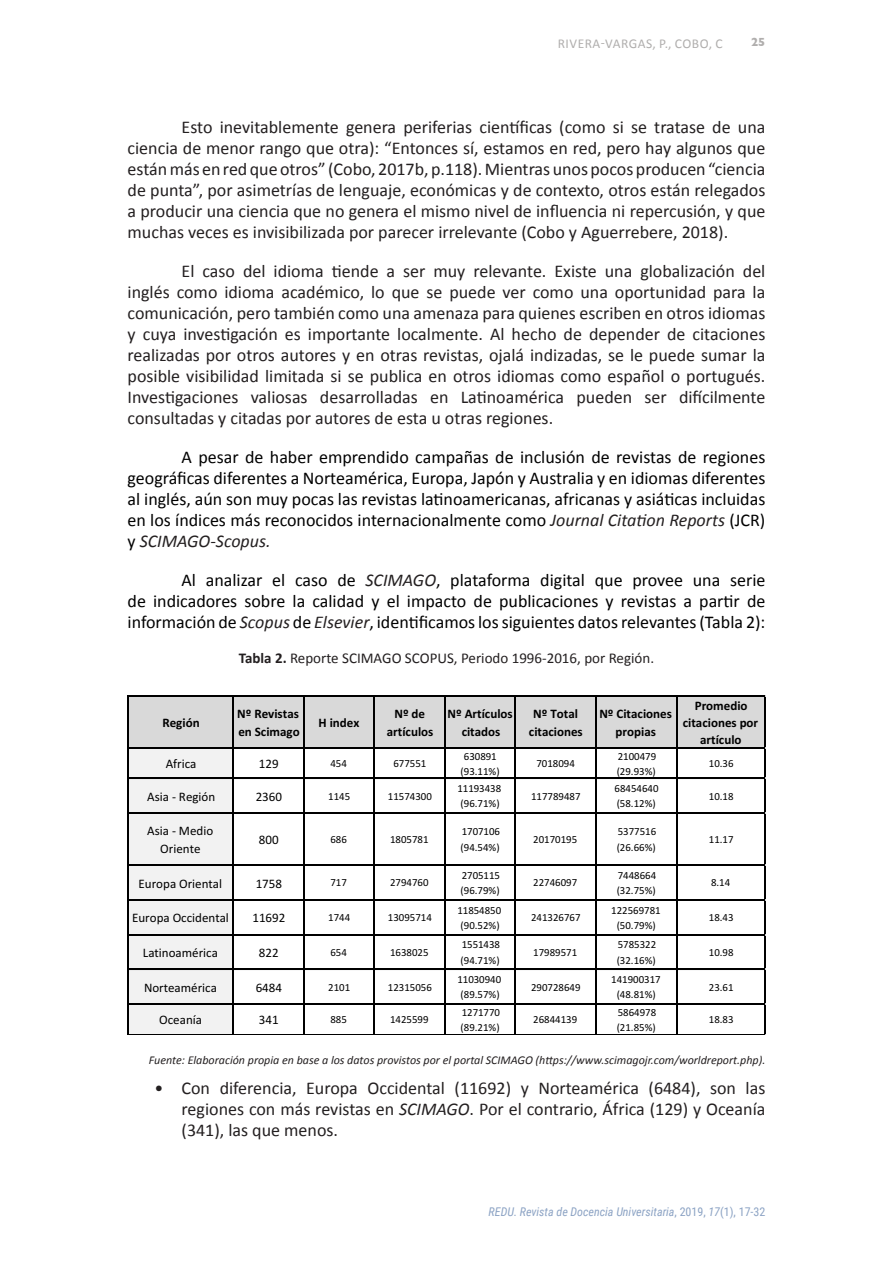
<style>
.page{position:relative;width:893px;height:1263px;background:#fff}
.page>*{position:absolute;margin:0;border:0;box-sizing:border-box;transform-origin:0 0}
.REDU_TXTGRAL{font:18px/21px "Calibri";color:#231f20;text-align:justify}
.REDU_TXTGRAL-2{font:18px/21px "Calibri";color:#000;text-align:justify}
.REDU_TIT_TABLA{font:15px "Calibri";color:#231f20}
.t1{font:13.5px "Calibri";letter-spacing:.04em;color:#b0aead}
.t2{font:700 13.05px/17.4px "Calibri";color:#000;text-align:center}
.t3{font:13.05px/17.4px "Calibri";color:#000;text-align:center}
.REDU_FUENTE_TABLA{font:italic 12px "Calibri";color:#231f20}
.t4{font:italic 12px "Roboto Condensed";color:#8ca3c4}
.t5{font:700 12px "Gill Sans";color:#b0aead}
.t6{font:10.8px/15.1px "Calibri";color:#000}
.s1{font-style:italic;color:#231f20}
.s2{font-weight:700}
.s3{font-style:italic}
.s4{font-style:normal}
</style>
<div class="page">
<div style="left:128px;top:695px;width:637px;height:54px;background:#d9d9d9"></div>
<div style="left:128px;top:747px;width:106px;height:288px;background:#f2f2f2"></div>
<hr style="left:129px;top:695px;width:636px;height:1px;background:#000">
<hr style="left:129px;top:747px;width:636px;height:2px;background:#000">
<hr style="left:129px;top:778px;width:636px;height:1px;background:#000">
<hr style="left:129px;top:813px;width:636px;height:1px;background:#000">
<hr style="left:129px;top:865px;width:636px;height:1px;background:#000">
<hr style="left:129px;top:899px;width:636px;height:1px;background:#000">
<hr style="left:129px;top:934px;width:636px;height:1px;background:#000">
<hr style="left:129px;top:969px;width:636px;height:1px;background:#000">
<hr style="left:129px;top:1004px;width:636px;height:1px;background:#000">
<hr style="left:128px;top:695px;width:1px;height:340px;background:#000">
<hr style="left:233px;top:695px;width:1px;height:340px;background:#000">
<hr style="left:303px;top:696px;width:1px;height:339px;background:#000">
<hr style="left:374px;top:696px;width:1px;height:339px;background:#000">
<hr style="left:444px;top:696px;width:1px;height:339px;background:#000">
<hr style="left:515px;top:696px;width:1px;height:339px;background:#000">
<hr style="left:595px;top:696px;width:1px;height:339px;background:#000">
<hr style="left:676px;top:696px;width:1px;height:339px;background:#000">
<hr style="left:129px;top:1034px;width:636px;height:1px;background:#000">
<hr style="left:764px;top:695px;width:1px;height:340px;background:#000">
<p class="t1" style="left:558px;top:35px;width:166px">RIVERA-VARGAS, P., COBO, C</p>
<p class="t5" style="left:751px;top:32px;width:16px">25</p>
<p class="REDU_TXTGRAL" style="left:128px;top:116px;width:639px;text-indent:54px">Esto inevitablemente genera periferias científicas (como si se tratase de una ciencia de menor rango que otra): “Entonces sí, estamos en red, pero hay algunos que están más en red que otros” (Cobo, 2017b, p.118). Mientras unos pocos producen “ciencia de punta”, por asimetrías de lenguaje, económicas y de contexto, otros están relegados a producir una ciencia que no genera el mismo nivel de influencia ni repercusión, y que muchas veces es invisibilizada por parecer irrelevante (Cobo y Aguerrebere, 2018).</p>
<p class="REDU_TXTGRAL" style="left:128px;top:260px;width:639px;text-indent:54px">El caso del idioma tiende a ser muy relevante. Existe una globalización del inglés como idioma académico, lo que se puede ver como una oportunidad para la comunicación, pero también como una amenaza para quienes escriben en otros idiomas y cuya investigación es importante localmente. Al hecho de depender de citaciones realizadas por otros autores y en otras revistas, ojalá indizadas, se le puede sumar la posible visibilidad limitada si se publica en otros idiomas como español o portugués.<br>Investigaciones valiosas desarrolladas en Latinoamérica pueden ser difícilmente consultadas y citadas por autores de esta u otras regiones.</p>
<p class="REDU_TXTGRAL-2" style="left:128px;top:446px;width:639px;text-indent:54px">A pesar de haber emprendido campañas de inclusión de revistas de regiones geográficas diferentes a Norteamérica, Europa, Japón y Australia y en idiomas diferentes al inglés, aún son muy pocas las revistas latinoamericanas, africanas y asiáticas incluidas en los índices más reconocidos internacionalmente como <span class="s1">Journal Citation Reports</span> (JCR) y <span class="s1">SCIMAGO-Scopus.</span></p>
<p class="REDU_TXTGRAL-2" style="left:128px;top:569px;width:639px;text-indent:54px">Al analizar el caso de <span class="s1">SCIMAGO</span>, plataforma digital que provee una serie de indicadores sobre la calidad y el impacto de publicaciones y revistas a partir de información de <span class="s1">Scopus</span> de <span class="s1">Elsevier</span>, identificamos los siguientes datos relevantes (Tabla 2):</p>
<p class="REDU_TIT_TABLA" style="left:239px;top:649px;width:417px"><span class="s2">Tabla 2.</span> Reporte SCIMAGO SCOPUS, Periodo 1996-2016, por Región.</p>
<p class="t2" style="left:162px;top:713px;width:39px">Región</p>
<p class="t2" style="left:237px;top:705px;width:64px;text-align:left">Nº Revistas en Scimago</p>
<p class="t2" style="left:319px;top:713px;width:42px">H index</p>
<p class="t2" style="left:387px;top:705px;width:48px">Nº de artículos</p>
<p class="t2" style="left:448px;top:705px;width:67px">Nº Artículos citados</p>
<p class="t2" style="left:529px;top:705px;width:55px">Nº Total citaciones</p>
<p class="t2" style="left:599px;top:705px;width:74px">Nº Citaciones propias</p>
<p class="t2" style="left:683px;top:696px;width:77px">Promedio citaciones por artículo</p>
<p class="t3" style="left:166px;top:755px;width:32px">Africa</p>
<p class="t3" style="left:259px;top:755px;width:21px">129</p>
<p class="t6" style="left:330px;top:756px;width:18px">454</p>
<p class="t6" style="left:393px;top:756px;width:34px">677551</p>
<p class="t6" style="left:461px;top:748px;width:41px;text-align:center">630891 (93.11%)</p>
<p class="t6" style="left:536px;top:756px;width:40px">7018094</p>
<p class="t6" style="left:617px;top:748px;width:41px">2100479 (29.93%)</p>
<p class="t6" style="left:709px;top:756px;width:26px">10.36</p>
<p class="t3" style="left:147px;top:787px;width:70px">Asia - Región</p>
<p class="t3" style="left:256px;top:787px;width:28px">2360</p>
<p class="t6" style="left:328px;top:788px;width:23px">1145</p>
<p class="t6" style="left:388px;top:788px;width:45px">11574300</p>
<p class="t6" style="left:457px;top:780px;width:45px;text-align:center">11193438 (96.71%)</p>
<p class="t6" style="left:531px;top:788px;width:51px">117789487</p>
<p class="t6" style="left:614px;top:780px;width:45px">68454640 (58.12%)</p>
<p class="t6" style="left:709px;top:788px;width:26px">10.18</p>
<p class="t3" style="left:147px;top:822px;width:67px">Asia - Medio<br>Oriente</p>
<p class="t3" style="left:259px;top:831px;width:21px">800</p>
<p class="t6" style="left:330px;top:831px;width:18px">686</p>
<p class="t6" style="left:390px;top:831px;width:40px">1805781</p>
<p class="t6" style="left:461px;top:824px;width:41px">1707106 (94.54%)</p>
<p class="t6" style="left:533px;top:831px;width:45px">20170195</p>
<p class="t6" style="left:617px;top:824px;width:41px">5377516 (26.66%)</p>
<p class="t6" style="left:709px;top:831px;width:26px">11.17</p>
<p class="t3" style="left:139px;top:874px;width:85px">Europa Oriental</p>
<p class="t3" style="left:256px;top:874px;width:28px">1758</p>
<p class="t6" style="left:330px;top:875px;width:18px">717</p>
<p class="t6" style="left:390px;top:875px;width:40px">2794760</p>
<p class="t6" style="left:461px;top:867px;width:41px">2705115 (96.79%)</p>
<p class="t6" style="left:533px;top:875px;width:45px">22746097</p>
<p class="t6" style="left:617px;top:867px;width:41px">7448664 (32.75%)</p>
<p class="t6" style="left:711px;top:875px;width:21px">8.14</p>
<p class="t3" style="left:132px;top:909px;width:98px">Europa Occidental</p>
<p class="t3" style="left:252px;top:909px;width:34px">11692</p>
<p class="t6" style="left:328px;top:910px;width:23px">1744</p>
<p class="t6" style="left:388px;top:910px;width:45px">13095714</p>
<p class="t6" style="left:457px;top:902px;width:45px;text-align:center">11854850 (90.52%)</p>
<p class="t6" style="left:531px;top:910px;width:51px">241326767</p>
<p class="t6" style="left:611px;top:902px;width:51px;text-align:center">122569781 (50.79%)</p>
<p class="t6" style="left:709px;top:910px;width:26px">18.43</p>
<p class="t3" style="left:143px;top:943px;width:77px">Latinoamérica</p>
<p class="t3" style="left:259px;top:943px;width:21px">822</p>
<p class="t6" style="left:330px;top:944px;width:18px">654</p>
<p class="t6" style="left:390px;top:944px;width:40px">1638025</p>
<p class="t6" style="left:461px;top:937px;width:41px">1551438 (94.71%)</p>
<p class="t6" style="left:533px;top:944px;width:45px">17989571</p>
<p class="t6" style="left:617px;top:937px;width:41px">5785322 (32.16%)</p>
<p class="t6" style="left:709px;top:944px;width:26px">10.98</p>
<p class="t3" style="left:144px;top:978px;width:74px">Norteamérica</p>
<p class="t3" style="left:256px;top:978px;width:28px">6484</p>
<p class="t6" style="left:328px;top:979px;width:23px">2101</p>
<p class="t6" style="left:388px;top:979px;width:45px">12315056</p>
<p class="t6" style="left:457px;top:971px;width:45px;text-align:center">11030940 (89.57%)</p>
<p class="t6" style="left:531px;top:979px;width:51px">290728649</p>
<p class="t6" style="left:611px;top:971px;width:51px;text-align:center">141900317 (48.81%)</p>
<p class="t6" style="left:709px;top:979px;width:26px">23.61</p>
<p class="t3" style="left:159px;top:1011px;width:44px">Oceanía</p>
<p class="t3" style="left:259px;top:1011px;width:21px">341</p>
<p class="t6" style="left:330px;top:1012px;width:18px">885</p>
<p class="t6" style="left:390px;top:1012px;width:40px">1425599</p>
<p class="t6" style="left:461px;top:1004px;width:41px">1271770 (89.21%)</p>
<p class="t6" style="left:533px;top:1012px;width:45px">26844139</p>
<p class="t6" style="left:617px;top:1004px;width:41px">5864978 (21.85%)</p>
<p class="t6" style="left:709px;top:1012px;width:26px">18.83</p>
<p class="REDU_FUENTE_TABLA" style="left:149px;top:1051px;width:618px">Fuente: Elaboración propia en base a los datos provistos por el portal SCIMAGO (https://www.scimagojr.com/worldreport.php).</p>
<p class="REDU_TXTGRAL" style="left:182px;top:1077px;width:585px;text-indent:-27px">• Con diferencia, Europa Occidental (11692) y Norteamérica (6484), son las regiones con más revistas en <span class="s3">SCIMAGO</span>. Por el contrario, África (129) y Oceanía (341), las que menos.</p>
<p class="t4" style="left:489px;top:1204px;width:278px">REDU. Revista de Docencia Universitaria<span class="s4">, 2019,</span> 17<span class="s4">(1), 17-32</span></p>
</div>
